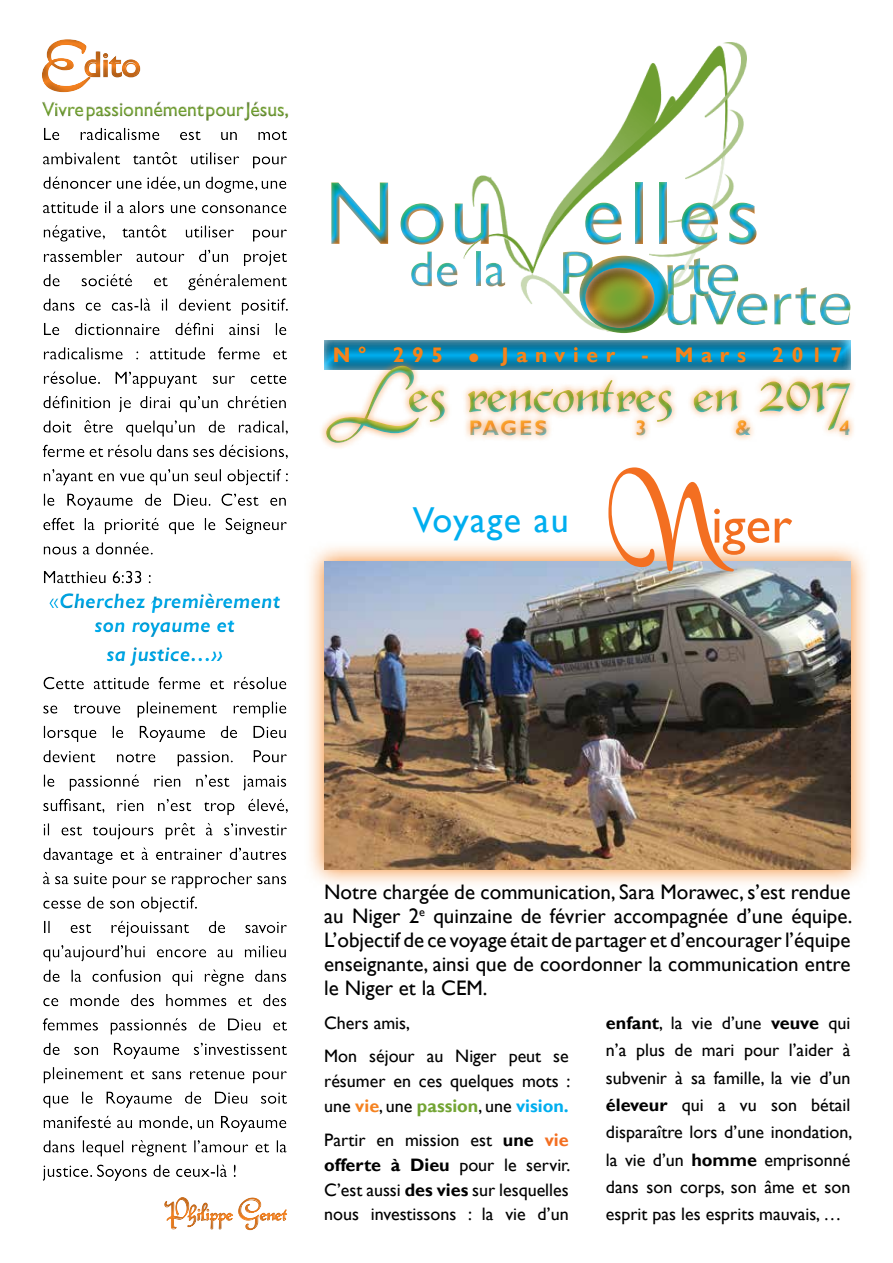
<style>
.page{position:relative;width:893px;height:1263px;background:#fff}
.page>*{position:absolute;margin:0;border:0;box-sizing:border-box;transform-origin:0 0}
.t1{font:168.6px "Civitype FG";color:#f36f21}
.t2{font:108px "Civitype FG";color:#73a534}
.t3{font:90px "Gill Sans";letter-spacing:.05em;color:#00aeef}
.t4{font:79.8px "Civitype FG";color:#f58220}
.t5{font:53.25px "Gill Sans";color:#f36f21}
.t6{font:50.7px "Gill Sans";color:#00aeef}
.t7{font:36px "Civitype FG";color:#f58220}
.t8{font:36px "Gill Sans";letter-spacing:.04em;color:#00aeef}
.t9{font:35.55px "Gill Sans";color:#f58220}
.t10{font:21px/24px "Gill Sans";color:#000;text-align:justify}
.t11{font:italic 700 21px/24.5px "Gill Sans";color:#00aeef;text-align:center}
.t12{font:700 21px "Gill Sans";letter-spacing:.37em;color:#f58220}
.t13{font:19.5px "Gill Sans";color:#73a534}
.t14{font:18px/27.5px "Gill Sans";color:#000}
.s1{font-weight:400;font-style:normal}
.s2{font-weight:700;color:#f58220}
.s3{font-weight:700;color:#73a534}
.s4{font-weight:700;color:#00aeef}
.s5{font-weight:700}
.s6{font-weight:700;color:#f36f21}
</style>
<div class="page">
<img style="left:560px;top:43px;width:186px;height:283px">
<div style="left:308px;top:161px;width:281px;height:114px;background:#f58220;opacity:.75"></div>
<div style="left:323px;top:174px;width:173px;height:76px;background:#fff"></div>
<div style="left:324px;top:177px;width:174px;height:76px;background:#f58220;opacity:.75"></div>
<div style="left:566px;top:160px;width:288px;height:115px;background:#fff"></div>
<div style="left:576px;top:174px;width:186px;height:75px;background:#73a534;opacity:.75"></div>
<div style="left:581px;top:177px;width:185px;height:77px;background:#f58220;opacity:.75"></div>
<div style="left:818px;top:296px;width:33px;height:29px;background:#73a534;opacity:.75"></div>
<div style="left:561px;top:249px;width:32px;height:42px;background:#f58220;opacity:.75"></div>
<div style="left:561px;top:254px;width:32px;height:40px;background:#73a534;opacity:.75"></div>
<div style="left:686px;top:256px;width:24px;height:41px;background:#73a534;opacity:.75"></div>
<img style="left:669px;top:258px;width:77px;height:67px">
<div style="left:735px;top:289px;width:37px;height:33px;background:#f58220;opacity:.75"></div>
<div style="left:735px;top:295px;width:41px;height:30px;background:#73a534;opacity:.75"></div>
<div style="left:771px;top:291px;width:21px;height:32px;background:#fff"></div>
<div style="left:771px;top:292px;width:21px;height:33px;background:#fff"></div>
<svg style="left:774px;top:293px;width:76px;height:32px"></svg>
<div style="left:794px;top:285px;width:22px;height:40px;background:#73a534;opacity:.75"></div>
<div style="left:578px;top:253px;width:91px;height:59px;background:#f58220;opacity:.75"></div>
<div style="left:578px;top:270px;width:91px;height:64px;background:#73a534;opacity:.75"></div>
<div style="left:584px;top:265px;width:72px;height:63px;background:#fff;opacity:.75"></div>
<div style="left:26px;top:28px;width:277px;height:1204px;background:#000;opacity:.5"></div>
<div style="left:400px;top:239px;width:160px;height:109px;background:#f58220;opacity:.75"></div>
<div style="left:402px;top:243px;width:110px;height:48px;background:#73a534;opacity:.75"></div>
<div style="left:405px;top:246px;width:109px;height:49px;background:#f58220;opacity:.75"></div>
<div style="left:294px;top:330px;width:599px;height:133px;background:#f58220;opacity:.75"></div>
<div style="left:317px;top:357px;width:540px;height:86px;background:#f58220;opacity:.75"></div>
<div style="left:320px;top:365px;width:539px;height:86px;background:#00aeef;opacity:.75"></div>
<svg style="left:309px;top:546px;width:557px;height:338px;background:#fae1cb"></svg>
<img style="left:324px;top:561px;width:526px;height:309px">
<h3 class="t4" style="left:43px;top:32px;width:49px">E</h3>
<h3 class="t9" style="left:84px;top:44px;width:59px">dito</h3>
<p class="t13" style="left:43px;top:98px;width:248px">Vivre passionnément pour Jésus,</p>
<p class="t11" style="left:49px;top:589px;width:233px"><span class="s1">«</span>Cherchez premièrement son royaume et</p>
<p class="t11" style="left:107px;top:642px;width:118px">sa justice…»</p>
<h3 class="t3" style="left:324px;top:161px;width:437px">Nou elles</h3>
<h3 class="t6" style="left:409px;top:240px;width:99px">de la</h3>
<p class="t12" style="left:333px;top:342px;width:147px">N° 295 ●</p>
<p class="t12" style="left:502px;top:342px;width:342px">Janvier - Mars 2017</p>
<h2 class="t2" style="left:324px;top:332px;width:528px">Les rencontres en 2017</h2>
<p class="t12" style="left:469px;top:415px;width:80px">pages</p>
<p class="t12" style="left:635px;top:415px;width:13px">3</p>
<p class="t12" style="left:735px;top:415px;width:17px">&amp;</p>
<p class="t12" style="left:839px;top:415px;width:13px">4</p>
<h1 class="t1" style="left:606px;top:446px;width:130px">N</h1>
<h3 class="t8" style="left:413px;top:498px;width:157px">Voyage au</h3>
<h3 class="t5" style="left:711px;top:494px;width:82px">iger</h3>
<h3 class="t7" style="left:165px;top:1194px;width:124px">Philippe Genet</h3>
<p class="t10" style="left:324px;top:880px;width:530px">Notre chargée de communication, Sara Morawec, s’est rendue au Niger 2<sup>e</sup> quinzaine de février accompagnée d’une équipe.<br>L’objectif de ce voyage était de partager et d’encourager l’équipe enseignante, ainsi que de coordonner la communication entre le Niger et la CEM.</p>
<p class="t14" style="left:324px;top:1006px;width:246px;line-height:33.5px">Chers amis,<br>Mon séjour au Niger peut se</p>
<p class="t14" style="left:324px;top:1069px;width:248px;line-height:24.9px">résumer en ces quelques mots : une <span class="s2">vie</span>, une <span class="s3">passion</span>, une <span class="s4">vision.</span></p>
<p class="t14" style="left:324px;top:1127px;width:248px;line-height:24.9px;text-align:justify">Partir en mission est <span class="s5">une</span> <span class="s6">vie </span><span class="s5">offerte à Dieu</span> pour le servir.<br>C’est aussi <span class="s5">des vies</span> sur lesquelles nous investissons : la vie d’un</p>
<p class="t14" style="left:606px;top:1009px;width:248px;text-align:justify"><span class="s5">enfant</span>, la vie d’une <span class="s5">veuve</span> qui n’a plus de mari pour l’aider à subvenir à sa famille, la vie d’un <span class="s5">éleveur</span> qui a vu son bétail disparaître lors d’une inondation, la vie d’un <span class="s5">homme</span> emprisonné dans son corps, son âme et son esprit pas les esprits mauvais, …</p>
</div>
